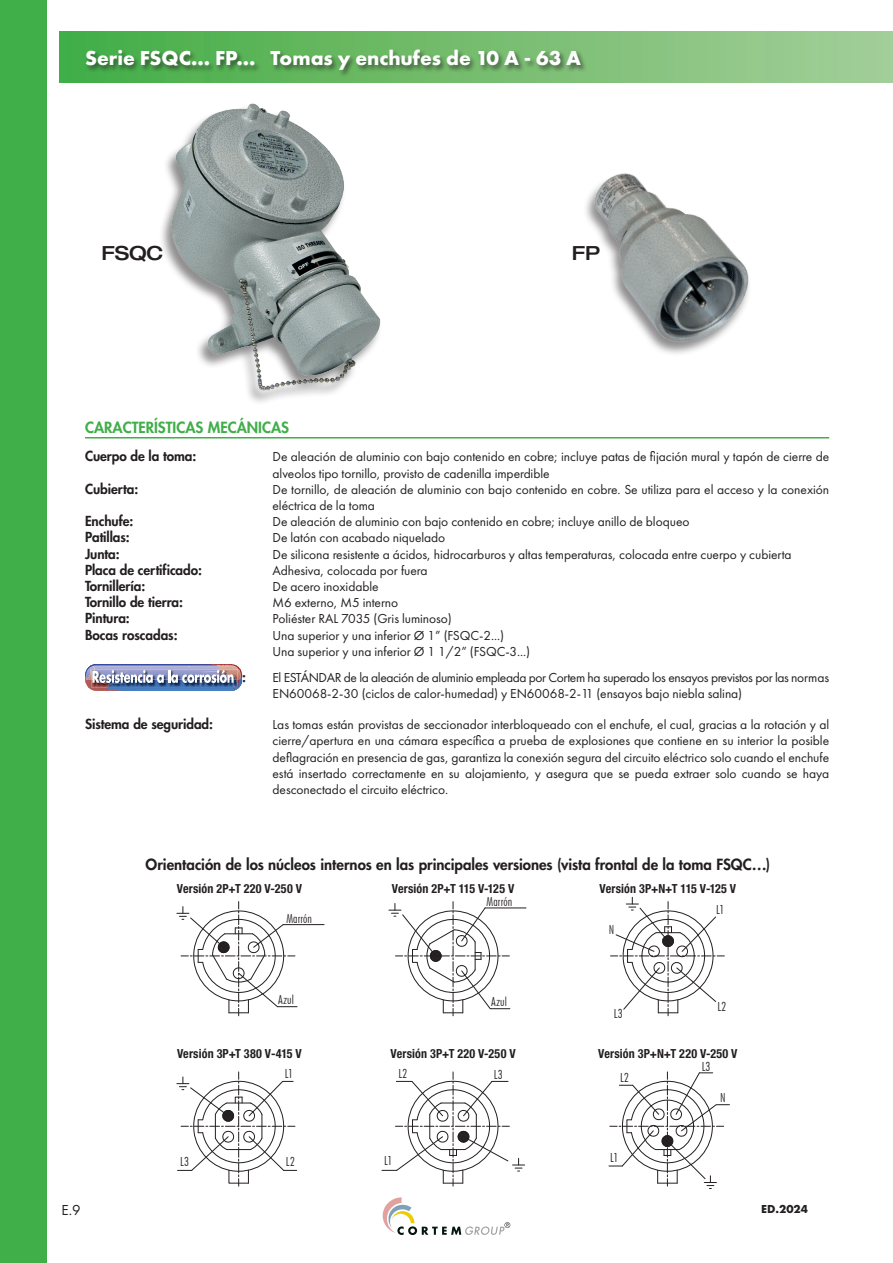
<style>
.page{position:relative;width:893px;height:1263px;background:#fff}
.page>*{position:absolute;margin:0;border:0;box-sizing:border-box;transform-origin:0 0}
.t1{font:700 21px "Futura PT";color:#fff}
.t2{font:500 expanded 19.5px "Helvetica Neue LT Pro";letter-spacing:-.01em;color:#231f20}
.t3{font:800 15px "Futura";color:#231f20}
.t4{font:800 15px "Futura";color:#40ae49}
.t5{font:15px "Futura PT";color:#231f20}
.t6{font:13.5px/16.2px "Futura PT";letter-spacing:-.005em;color:#231f20}
.t7{font:13.5px/16.2px "Futura PT";letter-spacing:-.03em;color:#231f20}
.t8{font:800 13.5px "Futura";letter-spacing:-.005em;color:#231f20}
.t9{font:700 condensed 12.6px "Helvetica Neue LT Pro";letter-spacing:.015em;color:#231f20;scale:.96 1}
.t10{font:300 condensed 12.6px "Futura BT";letter-spacing:.015em;color:#231f20}
.t11{font:700 12px "Futura PT";color:#231f20}
</style>
<div class="page">
<img style="left:161px;top:103px;width:220px;height:299px">
<img style="left:586px;top:173px;width:163px;height:181px">
<svg style="left:609px;top:1072px;width:121px;height:117px"></svg>
<svg style="left:610px;top:897px;width:114px;height:119px"></svg>
<hr style="left:485px;top:908px;width:41px;height:1px;background:#231f20">
<hr style="left:283px;top:924px;width:41px;height:1px;background:#231f20">
<svg style="left:177px;top:1072px;width:120px;height:114px"></svg>
<svg style="left:382px;top:1072px;width:143px;height:114px"></svg>
<svg style="left:177px;top:901px;width:120px;height:115px"></svg>
<svg style="left:389px;top:901px;width:121px;height:115px"></svg>
<svg style="left:383px;top:1197px;width:127px;height:38px"></svg>
<div style="left:0;top:0;width:47px;height:1263px;background:#40ae49"></div>
<div style="left:60px;top:31px;width:833px;height:51px;background:linear-gradient(to right,#44ad45,#a5ce99)"></div>
<div style="left:85px;top:48px;width:503px;height:30px;background:#231f20;opacity:.6"></div>
<hr style="left:85px;top:691px;width:157px;height:1px;background:#4883c4">
<img style="left:85px;top:664px;width:158px;height:27px">
<hr style="left:85px;top:437px;width:744px;height:1px;background:#40ae49">
<h1 class="t1" style="left:85px;top:45px;width:498px">Serie FSQC... FP... Tomas y enchufes de 10 A - 63 A</h1>
<h2 class="t2" style="left:102px;top:241px;width:63px">FSQC</h2>
<h2 class="t2" style="left:572px;top:241px;width:30px">FP</h2>
<p class="t4" style="left:85px;top:417px;width:206px">CARACTERÍSTICAS MECÁNICAS</p>
<p class="t8" style="left:85px;top:447px;width:113px">Cuerpo de la toma:</p>
<p class="t6" style="left:273px;top:449px;width:558px">De aleación de aluminio con bajo contenido en cobre; incluye patas de fijación mural y tapón de cierre de alveolos tipo tornillo, provisto de cadenilla imperdible</p>
<p class="t8" style="left:85px;top:480px;width:55px">Cubierta:</p>
<p class="t6" style="left:273px;top:481px;width:558px">De tornillo, de aleación de aluminio con bajo contenido en cobre. Se utiliza para el acceso y la conexión eléctrica de la toma</p>
<p class="t8" style="left:85px;top:512px;width:50px">Enchufe:</p>
<p class="t6" style="left:273px;top:514px;width:418px">De aleación de aluminio con bajo contenido en cobre; incluye anillo de bloqueo</p>
<p class="t8" style="left:85px;top:528px;width:46px">Patillas:</p>
<p class="t6" style="left:273px;top:530px;width:174px">De latón con acabado niquelado</p>
<p class="t8" style="left:85px;top:545px;width:36px">Junta:</p>
<p class="t6" style="left:273px;top:546px;width:521px">De silicona resistente a ácidos, hidrocarburos y altas temperaturas, colocada entre cuerpo y cubierta</p>
<p class="t8" style="left:85px;top:561px;width:118px">Placa de certificado:</p>
<p class="t6" style="left:273px;top:562px;width:156px">Adhesiva, colocada por fuera</p>
<p class="t8" style="left:85px;top:577px;width:62px">Tornillería:</p>
<p class="t6" style="left:273px;top:578px;width:108px">De acero inoxidable</p>
<p class="t8" style="left:85px;top:593px;width:100px">Tornillo de tierra:</p>
<p class="t6" style="left:273px;top:595px;width:127px">M6 externo, M5 interno</p>
<p class="t8" style="left:85px;top:609px;width:46px">Pintura:</p>
<p class="t6" style="left:273px;top:611px;width:181px">Poliéster RAL 7035 (Gris luminoso)</p>
<p class="t8" style="left:85px;top:626px;width:94px">Bocas roscadas:</p>
<p class="t6" style="left:273px;top:627px;width:259px">Una superior y una inferior Ø 1” (FSQC-2...)<br>Una superior y una inferior Ø 1 1/2” (FSQC-3...)</p>
<p class="t8" style="left:242px;top:668px;width:5px">:</p>
<p class="t7" style="left:273px;top:669px;width:558px">El ESTÁNDAR de la aleación de aluminio empleada por Cortem ha superado los ensayos previstos por las normas<br>EN60068-2-30 (ciclos de calor-humedad) y EN60068-2-11 (ensayos bajo niebla salina)</p>
<p class="t8" style="left:85px;top:715px;width:130px">Sistema de seguridad:</p>
<p class="t6" style="left:273px;top:716px;width:558px;text-align:justify">Las tomas están provistas de seccionador interbloqueado con el enchufe, el cual, gracias a la rotación y al cierre/apertura en una cámara específica a prueba de explosiones que contiene en su interior la posible deflagración en presencia de gas, garantiza la conexión segura del circuito eléctrico solo cuando el enchufe está insertado correctamente en su alojamiento, y asegura que se pueda extraer solo cuando se haya desconectado el circuito eléctrico.</p>
<p class="t3" style="left:146px;top:854px;width:626px">Orientación de los núcleos internos en las principales versiones (vista frontal de la toma FSQC…)</p>
<p class="t9" style="left:177px;top:881px;width:132px">Versión 2P+T 220 V-250 V</p>
<p class="t9" style="left:392px;top:881px;width:129px">Versión 2P+T 115 V-125 V</p>
<p class="t9" style="left:599px;top:881px;width:144px">Versión 3P+N+T 115 V-125 V</p>
<p class="t10" style="left:286px;top:910px;width:27px">Marrón</p>
<p class="t10" style="left:487px;top:893px;width:27px">Marrón</p>
<p class="t10" style="left:716px;top:901px;width:10px">L1</p>
<p class="t10" style="left:609px;top:921px;width:7px">N</p>
<p class="t10" style="left:278px;top:992px;width:17px">Azul</p>
<p class="t10" style="left:491px;top:994px;width:17px">Azul</p>
<p class="t10" style="left:614px;top:1006px;width:10px">L3</p>
<p class="t10" style="left:717px;top:999px;width:10px">L2</p>
<p class="t9" style="left:177px;top:1045px;width:131px">Versión 3P+T 380 V-415 V</p>
<p class="t9" style="left:391px;top:1045px;width:132px">Versión 3P+T 220 V-250 V</p>
<p class="t9" style="left:598px;top:1045px;width:147px">Versión 3P+N+T 220 V-250 V</p>
<p class="t10" style="left:285px;top:1066px;width:10px">L1</p>
<p class="t10" style="left:398px;top:1066px;width:10px">L2</p>
<p class="t10" style="left:494px;top:1067px;width:10px">L3</p>
<p class="t10" style="left:620px;top:1070px;width:10px">L2</p>
<p class="t10" style="left:702px;top:1058px;width:10px">L3</p>
<p class="t10" style="left:720px;top:1090px;width:7px">N</p>
<p class="t10" style="left:180px;top:1154px;width:10px">L3</p>
<p class="t10" style="left:286px;top:1153px;width:10px">L2</p>
<p class="t10" style="left:384px;top:1153px;width:10px">L1</p>
<p class="t10" style="left:610px;top:1149px;width:10px">L1</p>
<p class="t5" style="left:62px;top:1201px;width:21px">E.9</p>
<p class="t11" style="left:761px;top:1201px;width:48px">ED.2024</p>
</div>
